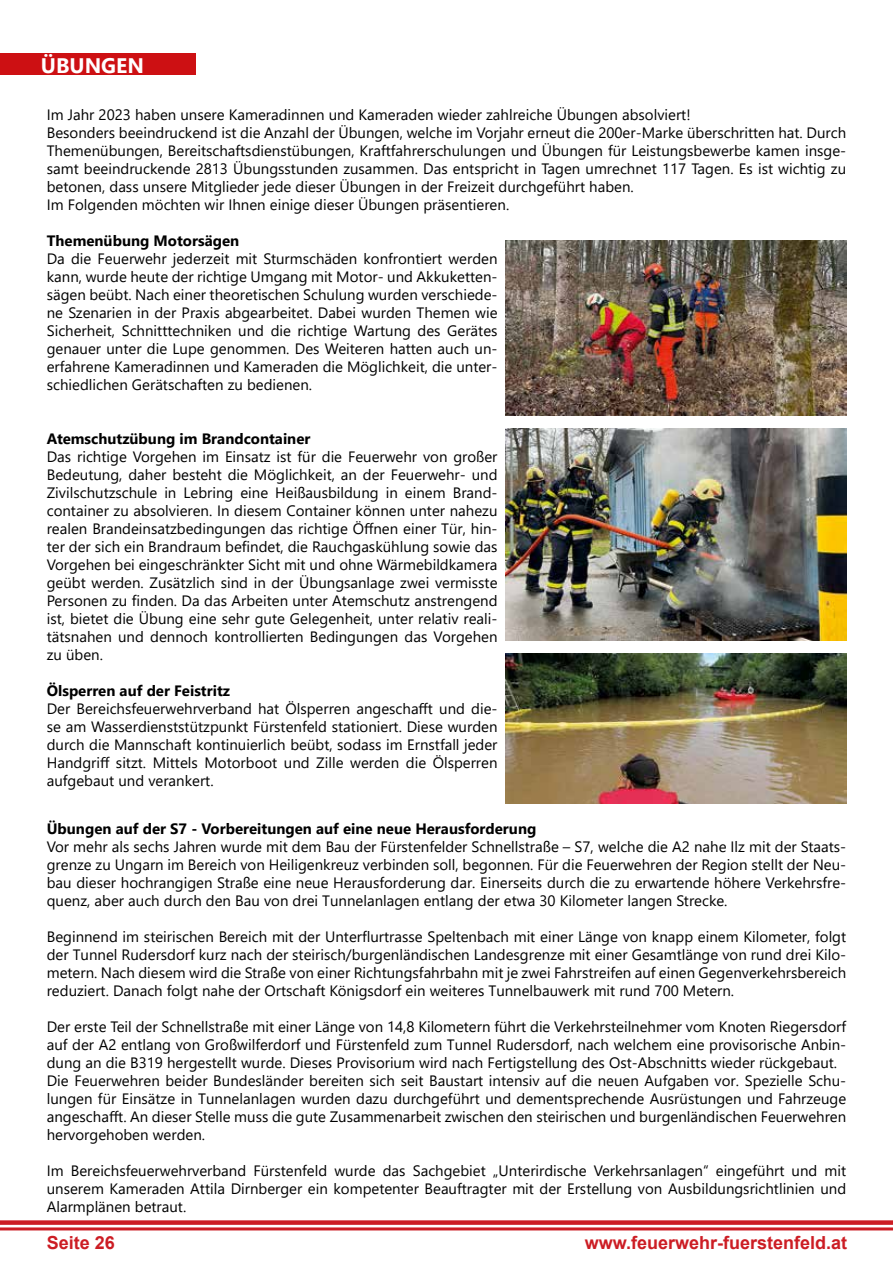
<style>
.page{position:relative;width:893px;height:1263px;background:#fff}
.page>*{position:absolute;margin:0;border:0;box-sizing:border-box;transform-origin:0 0}
.t1{font:700 21px "Segoe UI";color:#fff}
.t2{font:700 18px "Arial";color:#cc1d24}
.t3{font:15px/18px "Segoe UI";color:#000;text-align:justify}
.t4{font:700 15px "Segoe UI";color:#000}
</style>
<div class="page">
<div style="left:0;top:1220px;width:893px;height:5px;background:#cc1d24"></div>
<hr style="left:0;top:1227px;width:893px;height:3px;background:#cc1d24">
<div style="left:0;top:53px;width:196px;height:21px;background:#cd1013"></div>
<img style="left:506px;top:428px;width:340px;height:213px">
<img style="left:506px;top:241px;width:340px;height:175px">
<img style="left:506px;top:653px;width:340px;height:150px">
<h1 class="t1" style="left:41px;top:46px;width:105px">ÜBUNGEN</h1>
<p class="t3" style="left:47px;top:105px;width:801px;text-align:left">Im Jahr 2023 haben unsere Kameradinnen und Kameraden wieder zahlreiche Übungen absolviert!<br>Besonders beeindruckend ist die Anzahl der Übungen, welche im Vorjahr erneut die 200er-Marke überschritten hat. Durch Themenübungen, Bereitschaftsdienstübungen, Kraftfahrerschulungen und Übungen für Leistungsbewerbe kamen insge&shy;samt beeindruckende 2813 Übungsstunden zusammen. Das entspricht in Tagen umrechnet 117 Tagen. Es ist wichtig zu betonen, dass unsere Mitglieder jede dieser Übungen in der Freizeit durchgeführt haben.<br>Im Folgenden möchten wir Ihnen einige dieser Übungen präsentieren.</p>
<p class="t4" style="left:47px;top:227px;width:194px">Themenübung Motorsägen</p>
<p class="t3" style="left:47px;top:249px;width:452px">Da die Feuerwehr jederzeit mit Sturmschäden konfrontiert werden kann, wurde heute der richtige Umgang mit Motor- und Akkuketten&shy;sägen beübt. Nach einer theoretischen Schulung wurden verschiede&shy;ne Szenarien in der Praxis abgearbeitet. Dabei wurden Themen wie Sicherheit, Schnitttechniken und die richtige Wartung des Gerätes genauer unter die Lupe genommen. Des Weiteren hatten auch un&shy;erfahrene Kameradinnen und Kameraden die Möglichkeit, die unter&shy;schiedlichen Gerätschaften zu bedienen.</p>
<p class="t4" style="left:47px;top:425px;width:265px">Atemschutzübung im Brandcontainer</p>
<p class="t3" style="left:47px;top:447px;width:452px">Das richtige Vorgehen im Einsatz ist für die Feuerwehr von großer Bedeutung, daher besteht die Möglichkeit, an der Feuerwehr- und Zivilschutzschule in Lebring eine Heißausbildung in einem Brand&shy;container zu absolvieren. In diesem Container können unter nahezu realen Brandeinsatzbedingungen das richtige Öffnen einer Tür, hin&shy;ter der sich ein Brandraum befindet, die Rauchgaskühlung sowie das Vorgehen bei eingeschränkter Sicht mit und ohne Wärmebildkamera geübt werden. Zusätzlich sind in der Übungsanlage zwei vermisste Personen zu finden. Da das Arbeiten unter Atemschutz anstrengend ist, bietet die Übung eine sehr gute Gelegenheit, unter relativ reali&shy;tätsnahen und dennoch kontrollierten Bedingungen das Vorgehen zu üben.</p>
<p class="t4" style="left:47px;top:677px;width:185px">Ölsperren auf der Feistritz</p>
<p class="t3" style="left:47px;top:699px;width:452px">Der Bereichsfeuerwehrverband hat Ölsperren angeschafft und die&shy;se am Wasserdienststützpunkt Fürstenfeld stationiert. Diese wurden durch die Mannschaft kontinuierlich beübt, sodass im Ernstfall jeder Handgriff sitzt. Mittels Motorboot und Zille werden die Ölsperren aufgebaut und verankert.</p>
<p class="t4" style="left:47px;top:815px;width:491px">Übungen auf der S7 - Vorbereitungen auf eine neue Herausforderung</p>
<p class="t3" style="left:47px;top:837px;width:801px">Vor mehr als sechs Jahren wurde mit dem Bau der Fürstenfelder Schnellstraße – S7, welche die A2 nahe Ilz mit der Staats&shy;grenze zu Ungarn im Bereich von Heiligenkreuz verbinden soll, begonnen. Für die Feuerwehren der Region stellt der Neu&shy;bau dieser hochrangigen Straße eine neue Herausforderung dar. Einerseits durch die zu erwartende höhere Verkehrsfre&shy;quenz, aber auch durch den Bau von drei Tunnelanlagen entlang der etwa 30 Kilometer langen Strecke.</p>
<p class="t3" style="left:47px;top:927px;width:801px">Beginnend im steirischen Bereich mit der Unterflurtrasse Speltenbach mit einer Länge von knapp einem Kilometer, folgt der Tunnel Rudersdorf kurz nach der steirisch/burgenländischen Landesgrenze mit einer Gesamtlänge von rund drei Kilo&shy;metern. Nach diesem wird die Straße von einer Richtungsfahrbahn mit je zwei Fahrstreifen auf einen Gegenverkehrsbereich reduziert. Danach folgt nahe der Ortschaft Königsdorf ein weiteres Tunnelbauwerk mit rund 700 Metern.</p>
<p class="t3" style="left:47px;top:1017px;width:801px;text-align:left">Der erste Teil der Schnellstraße mit einer Länge von 14,8 Kilometern führt die Verkehrsteilnehmer vom Knoten Riegersdorf auf der A2 entlang von Großwilferdorf und Fürstenfeld zum Tunnel Rudersdorf, nach welchem eine provisorische Anbin&shy;dung an die B319 hergestellt wurde. Dieses Provisorium wird nach Fertigstellung des Ost-Abschnitts wieder rückgebaut.<br>Die Feuerwehren beider Bundesländer bereiten sich seit Baustart intensiv auf die neuen Aufgaben vor. Spezielle Schu&shy;lungen für Einsätze in Tunnelanlagen wurden dazu durchgeführt und dementsprechende Ausrüstungen und Fahrzeuge angeschafft. An dieser Stelle muss die gute Zusammenarbeit zwischen den steirischen und burgenländischen Feuerwehren hervorgehoben werden.</p>
<p class="t3" style="left:47px;top:1161px;width:801px">Im Bereichsfeuerwehrverband Fürstenfeld wurde das Sachgebiet „Unterirdische Verkehrsanlagen“ eingeführt und mit unserem Kameraden Attila Dirnberger ein kompetenter Beauftragter mit der Erstellung von Ausbildungsrichtlinien und Alarmplänen betraut.</p>
<p class="t2" style="left:47px;top:1230px;width:70px">Seite 26</p>
<p class="t2" style="left:585px;top:1230px;width:264px">www.feuerwehr-fuerstenfeld.at</p>
</div>
